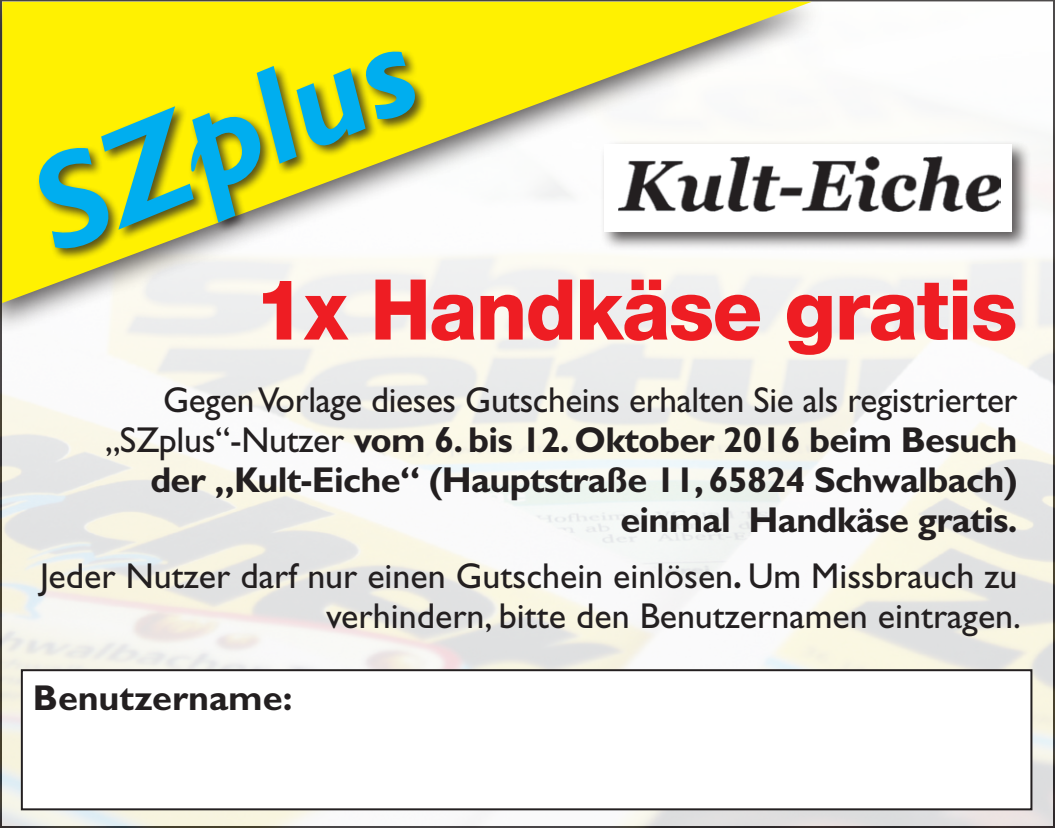
<style>
.page{position:relative;width:1055px;height:828px;background:#fff}
.page>*{position:absolute;margin:0;border:0;box-sizing:border-box;transform-origin:0 0}
.t1{font:italic 700 136px "Gill Sans";color:#00aeef}
.t2{font:800 84px "Helvetica Neue";letter-spacing:-.02em;color:#ee1d23}
.t3{font:700 36px/40px "Gill Sans";letter-spacing:-.02em;color:#231f20;text-align:right}
.t4{font:36px/40px "Gill Sans";color:#231f20;text-align:right}
.t5{font:700 36px "Gill Sans";color:#231f20}
.s1{font-weight:400}
.s2{font-weight:700}
</style>
<div class="page">
<img style="left:0;top:0;width:1054px;height:827px">
<div style="left:22px;top:670px;width:1009px;height:139px;background:#fff"></div>
<div style="left:21px;top:669px;width:1011px;height:141px;border:2px solid #231f20"></div>
<div style="left:0;top:0;width:826px;height:336px;background:#231f20;opacity:.75"></div>
<svg style="left:2px;top:2px;width:809px;height:301px"></svg>
<div style="left:35px;top:50px;width:392px;height:211px;background:#231f20;opacity:.75"></div>
<div style="left:600px;top:139px;width:432px;height:113px;background:#231f20;opacity:.75"></div>
<div style="left:604px;top:144px;width:407px;height:87px;background:#fff"></div>
<img style="left:618px;top:157px;width:382px;height:54px">
<p class="t1" style="left:10px;top:139px;width:399px;rotate:-22deg">SZplus</p>
<p class="t2" style="left:254px;top:260px;width:764px">1x Handkäse gratis</p>
<p class="t3" style="left:105px;top:379px;width:914px"><span class="s1">Gegen Vorlage dieses Gutscheins erhalten Sie als registrierter „SZplus“-Nutzer</span> vom 6. bis 12. Oktober 2016 beim Besuch der „Kult-Eiche“ (Hauptstraße 11, 65824 Schwalbach) einmal Handkäse gratis.</p>
<p class="t4" style="left:40px;top:556px;width:982px">Jeder Nutzer darf nur einen Gutschein einlösen<span class="s2">.</span> Um Missbrauch zu verhindern, bitte den Benutzernamen eintragen.</p>
<p class="t5" style="left:33px;top:677px;width:261px">Benutzername:</p>
</div>
